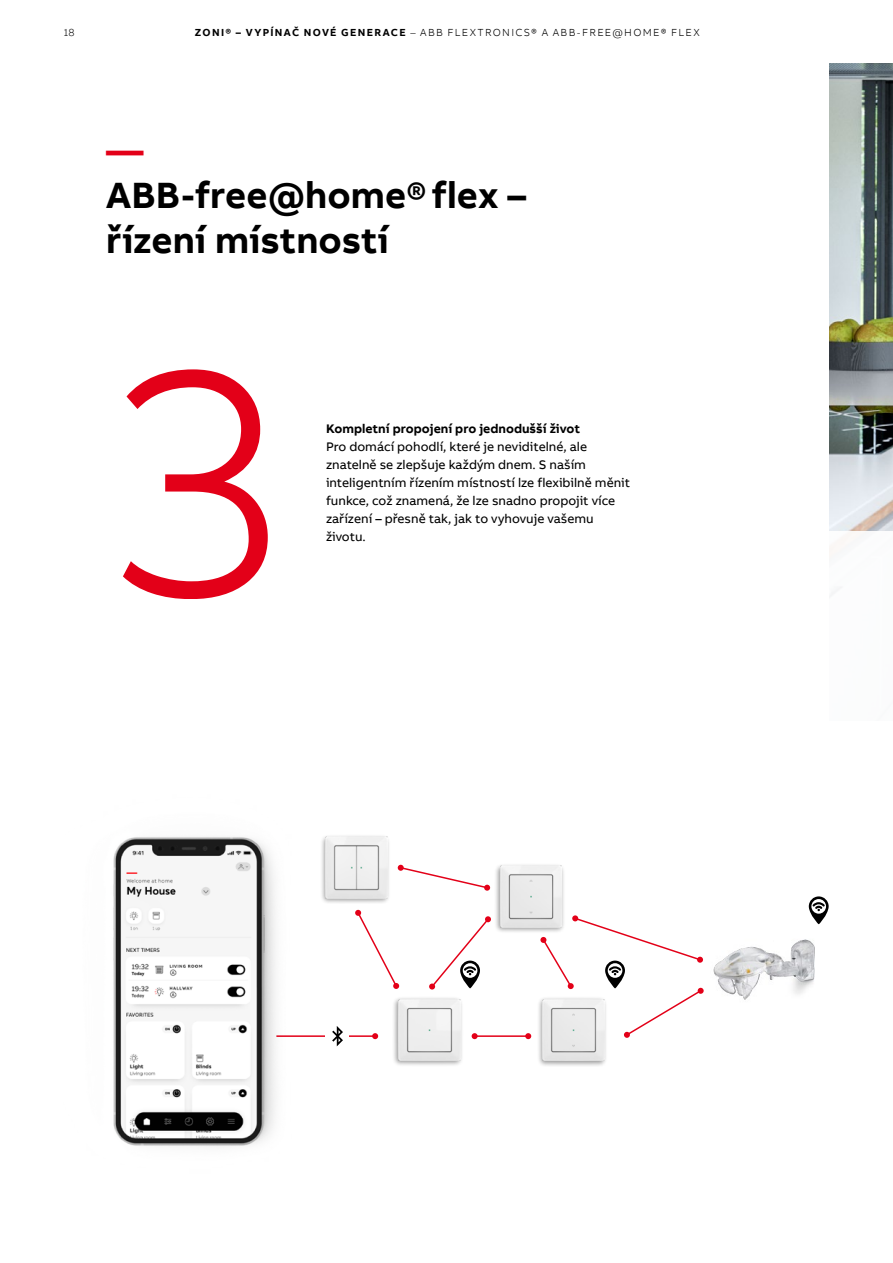
<style>
.page{position:relative;width:893px;height:1263px;background:#fff}
.page>*{position:absolute;margin:0;border:0;box-sizing:border-box;transform-origin:0 0}
.t1{font:300 330px "AB Bvoice";color:#e30018}
.t2{font:700 37.5px/45px "AB Bvoice";color:#000}
.t3{font:700 37.5px "AB Bvoice";color:#e30018}
.t4{font:12.75px/18px "AB Bvoice";color:#000}
.t5{font:700 12.75px "AB Bvoice";color:#000}
.t6{font:300 10.5px "AB Bvoice";letter-spacing:.12em;color:#000}
.s1{font-weight:700}
</style>
<div class="page">
<img style="left:829px;top:64px;width:64px;height:468px">
<hr style="left:475px;top:1035px;width:53px;height:2px;background:#e30018">
<svg style="left:472px;top:1033px;width:6px;height:6px"></svg>
<svg style="left:525px;top:1033px;width:6px;height:6px"></svg>
<svg style="left:398px;top:865px;width:92px;height:26px"></svg>
<svg style="left:355px;top:910px;width:44px;height:79px"></svg>
<hr style="left:276px;top:1035px;width:99px;height:2px;background:#e30018">
<svg style="left:372px;top:1033px;width:6px;height:6px"></svg>
<div style="left:326px;top:1019px;width:23px;height:35px;background:#fff"></div>
<svg style="left:332px;top:1026px;width:11px;height:20px"></svg>
<div style="left:392px;top:996px;width:71px;height:71px;background:#000;opacity:.4"></div>
<img style="left:398px;top:999px;width:62px;height:62px">
<img style="left:713px;top:939px;width:102px;height:61px">
<div style="left:536px;top:996px;width:71px;height:71px;background:#000;opacity:.4"></div>
<img style="left:542px;top:1038px;width:62px;height:23px">
<div style="left:319px;top:833px;width:72px;height:71px;background:#000;opacity:.4"></div>
<img style="left:326px;top:836px;width:61px;height:62px">
<div style="left:494px;top:863px;width:71px;height:70px;background:#000;opacity:.4"></div>
<img style="left:500px;top:866px;width:62px;height:61px">
<svg style="left:809px;top:896px;width:20px;height:28px"></svg>
<svg style="left:429px;top:916px;width:62px;height:73px"></svg>
<svg style="left:540px;top:915px;width:164px;height:123px"></svg>
<img style="left:113px;top:837px;width:194px;height:310px">
<p class="t6" style="left:64px;top:26px;width:12px">18</p>
<p class="t6" style="left:195px;top:26px;width:506px"><span class="s1">ZONI® – VYPÍNAČ NOVÉ GENERACE</span> – ABB FLEXTRONICS® A ABB-FREE@HOME® FLEX</p>
<h2 class="t3" style="left:106px;top:126px;width:39px">—</h2>
<h2 class="t2" style="left:106px;top:173px;width:421px">ABB-free@home®flex – řízení místností</h2>
<h1 class="t1" style="left:108px;top:290px;width:180px">3</h1>
<p class="t5" style="left:326px;top:421px;width:256px">Kompletní propojení pro jednodušší život</p>
<p class="t4" style="left:326px;top:438px;width:306px">Pro domácí pohodlí, které je neviditelné, ale znatelně se zlepšuje každým dnem. S naším inteligentním řízením místností lze flexibilně měnit funkce, což znamená, že lze snadno propojit více zařízení – přesně tak, jak to vyhovuje vašemu</p>
<p class="t4" style="left:326px;top:528px;width:41px">životu.</p>
</div>
